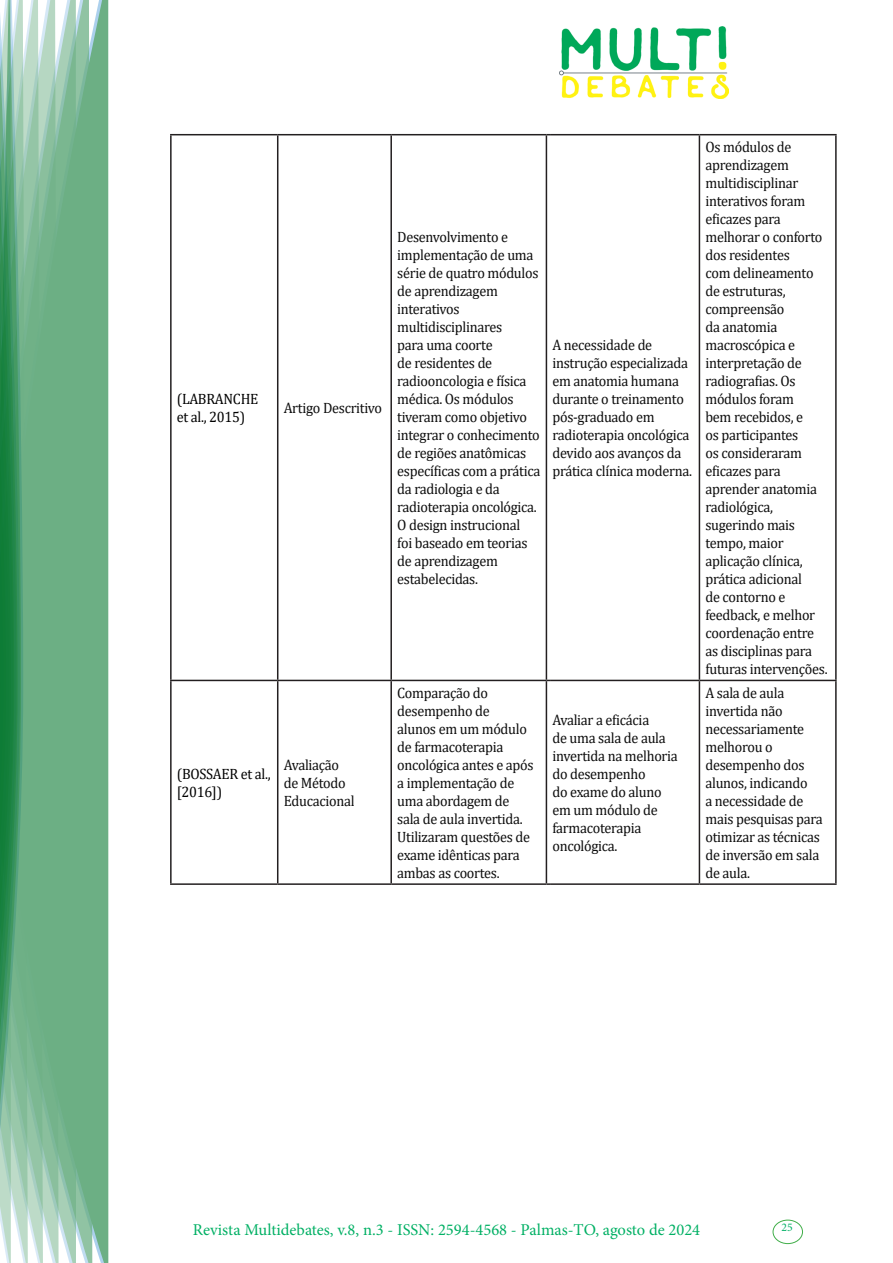
<style>
.page{position:relative;width:893px;height:1263px;background:#fff}
.page>*{position:absolute;margin:0;border:0;box-sizing:border-box;transform-origin:0 0}
.t1{font:16.5px "Minion Pro";color:#00b064}
.texto{font:15px/18px "Cambria";letter-spacing:-.02em;color:#0d0d0d;scale:.95 1}
.texto-2{font:15px/18px "Cambria";letter-spacing:-.02em;color:#000;scale:.95 1}
.t2{font:11.7px "Minion Pro";color:#00b064}
</style>
<div class="page">
<img style="left:559px;top:26px;width:169px;height:72px">
<div style="left:95px;top:0;width:14px;height:1263px;background:#6caf84"></div>
<svg style="left:79px;top:0;width:16px;height:1263px;background:#71b289"></svg>
<svg style="left:62px;top:0;width:17px;height:1263px;background:#75b48c"></svg>
<svg style="left:45px;top:0;width:17px;height:1263px;background:#7cb792"></svg>
<svg style="left:30px;top:0;width:15px;height:1263px;background:#80ba96"></svg>
<svg style="left:0;top:0;width:30px;height:1263px;background:#61a97f"></svg>
<div style="left:772px;top:1219px;width:31px;height:25px;border:1px solid #40ae49;border-radius:50%"></div>
<hr style="left:170px;top:134px;width:108px;height:1px;background:#231f20">
<hr style="left:170px;top:135px;width:2px;height:545px;background:#231f20">
<hr style="left:278px;top:134px;width:113px;height:1px;background:#231f20">
<hr style="left:277px;top:135px;width:1px;height:545px;background:#231f20">
<hr style="left:391px;top:134px;width:155px;height:1px;background:#231f20">
<hr style="left:390px;top:135px;width:2px;height:545px;background:#231f20">
<hr style="left:546px;top:135px;width:1px;height:545px;background:#231f20">
<hr style="left:551px;top:134px;width:148px;height:1px;background:#231f20">
<hr style="left:699px;top:134px;width:138px;height:1px;background:#231f20">
<hr style="left:699px;top:135px;width:1px;height:545px;background:#231f20">
<hr style="left:835px;top:135px;width:2px;height:545px;background:#231f20">
<hr style="left:170px;top:680px;width:108px;height:1px;background:#231f20">
<hr style="left:170px;top:681px;width:2px;height:202px;background:#231f20">
<hr style="left:278px;top:680px;width:113px;height:1px;background:#231f20">
<hr style="left:277px;top:681px;width:1px;height:202px;background:#231f20">
<hr style="left:391px;top:680px;width:155px;height:1px;background:#231f20">
<hr style="left:390px;top:681px;width:2px;height:202px;background:#231f20">
<hr style="left:546px;top:681px;width:1px;height:202px;background:#231f20">
<hr style="left:551px;top:680px;width:148px;height:1px;background:#231f20">
<hr style="left:699px;top:680px;width:138px;height:1px;background:#231f20">
<hr style="left:699px;top:681px;width:1px;height:202px;background:#231f20">
<hr style="left:835px;top:681px;width:2px;height:202px;background:#231f20">
<hr style="left:170px;top:883px;width:108px;height:2px;background:#231f20">
<hr style="left:278px;top:883px;width:113px;height:2px;background:#231f20">
<hr style="left:391px;top:883px;width:155px;height:2px;background:#231f20">
<hr style="left:551px;top:883px;width:148px;height:2px;background:#231f20">
<hr style="left:699px;top:883px;width:138px;height:2px;background:#231f20">
<p class="texto-2" style="left:177px;top:390px;width:87px">(LABRANCHE et al., 2015)</p>
<p class="texto" style="left:284px;top:399px;width:105px">Artigo Descritivo</p>
<p class="texto-2" style="left:177px;top:765px;width:100px">(BOSSAER et al., [2016])</p>
<p class="texto" style="left:284px;top:756px;width:76px">Avaliação de Método<br>Educacional</p>
<p class="texto" style="left:397px;top:228px;width:152px">Desenvolvimento e implementação de uma série de quatro módulos de aprendizagem interativos multidisciplinares<br>para uma coorte<br>de residentes de radiooncologia e física médica. Os módulos tiveram como objetivo integrar o conhecimento de regiões anatômicas específicas com a prática da radiologia e da radioterapia oncológica.<br>O design instrucional<br>foi baseado em teorias de aprendizagem estabelecidas.</p>
<p class="texto" style="left:552px;top:336px;width:148px">A necessidade de instrução especializada em anatomia humana durante o treinamento pós-graduado em radioterapia oncológica devido aos avanços da prática clínica moderna.</p>
<p class="texto" style="left:397px;top:684px;width:145px">Comparação do desempenho de<br>alunos em um módulo de farmacoterapia oncológica antes e após a implementação de uma abordagem de sala de aula invertida.<br>Utilizaram questões de exame idênticas para ambas as coortes.</p>
<p class="texto" style="left:552px;top:711px;width:134px">Avaliar a eficácia<br>de uma sala de aula invertida na melhoria do desempenho<br>do exame do aluno em um módulo de farmacoterapia oncológica.</p>
<p class="texto" style="left:705px;top:138px;width:130px">Os módulos de aprendizagem multidisciplinar interativos foram eficazes para melhorar o conforto dos residentes<br>com delineamento de estruturas, compreensão<br>da anatomia macroscópica e interpretação de radiografias. Os módulos foram<br>bem recebidos, e<br>os participantes<br>os consideraram eficazes para aprender anatomia radiológica, sugerindo mais tempo, maior aplicação clínica, prática adicional<br>de contorno e feedback, e melhor coordenação entre as disciplinas para futuras intervenções.</p>
<p class="texto" style="left:705px;top:684px;width:125px">A sala de aula invertida não necessariamente melhorou o desempenho dos alunos, indicando<br>a necessidade de mais pesquisas para otimizar as técnicas de inversão em sala de aula.</p>
<p class="t1" style="left:193px;top:1218px;width:509px">Revista Multidebates, v.8, n.3 - ISSN: 2594-4568 - Palmas-TO, agosto de 2024</p>
<p class="t2" style="left:781px;top:1219px;width:13px">25</p>
</div>
